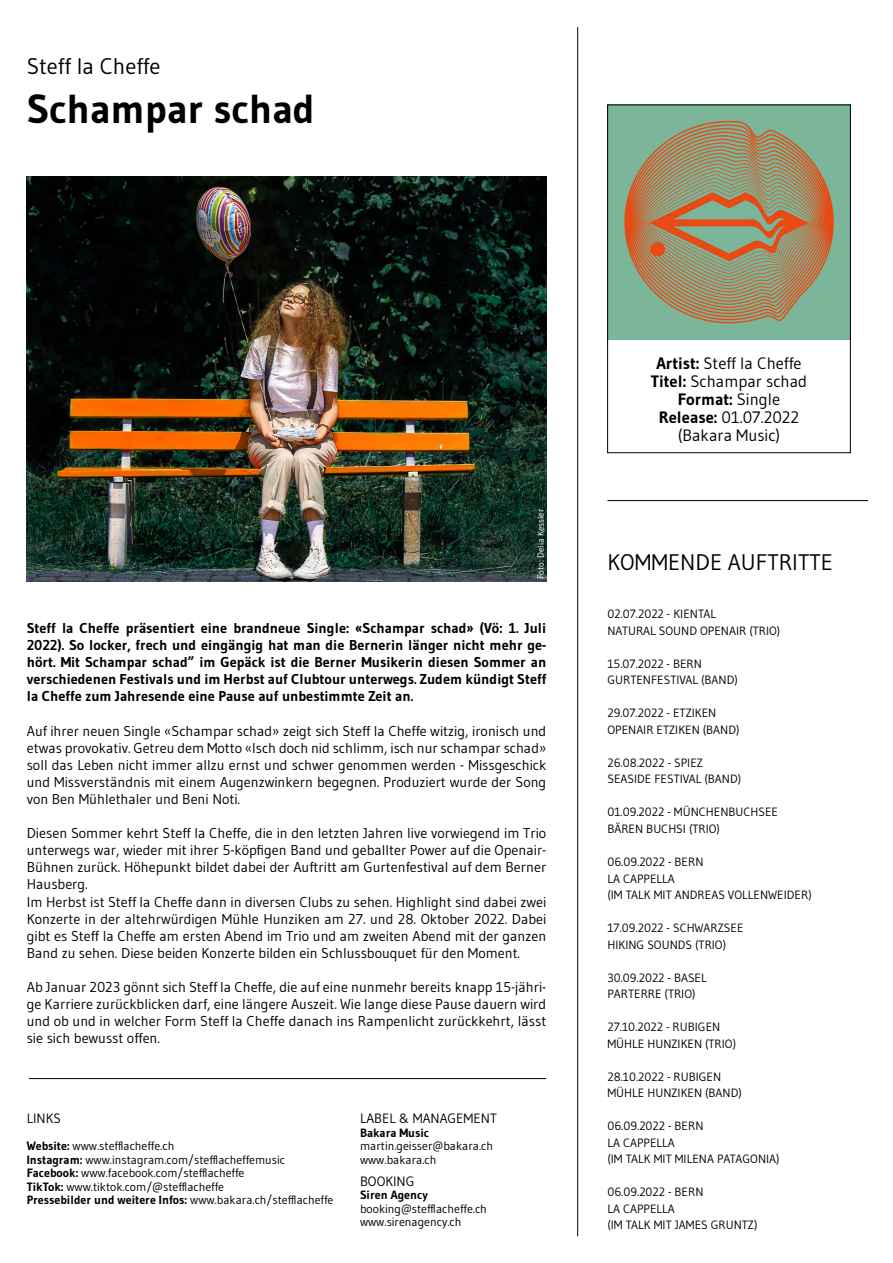
<style>
.page{position:relative;width:893px;height:1263px;background:#fff}
.page>*{position:absolute;margin:0;border:0;box-sizing:border-box;transform-origin:0 0}
.t1{font:700 40.5px "Gudea";color:#000}
.t2{font:22.5px "Gudea";color:#000}
.t3{font:16.5px "Gudea";color:#000}
.t4{font:700 16.5px "Gudea";color:#000}
.t5{font:14.25px/17.1px "Gudea";color:#000;text-align:justify}
.t6{font:700 14.25px/17.1px "Gudea";color:#000;text-align:justify}
.t7{font:13.5px "Gudea";color:#000}
.t8{font:12px "Gudea";color:#000}
.t9{font:700 12px "Gudea";color:#000}
.t10{font:9px "Gudea";color:#fff}
.s1{font-weight:700}
.s2{font-weight:400}
</style>
<div class="page">
<hr style="left:29px;top:1078px;width:517px;height:1px;background:#000">
<hr style="left:577px;top:27px;width:1px;height:1209px;background:#000">
<hr style="left:607px;top:500px;width:261px;height:1px;background:#000">
<img style="left:27px;top:176px;width:519px;height:405px">
<img style="left:609px;top:107px;width:239px;height:232px">
<div style="left:607px;top:105px;width:243px;height:348px;border:1px solid #000"></div>
<p class="t2" style="left:27px;top:53px;width:135px">Steff la Cheffe</p>
<p class="t1" style="left:27px;top:84px;width:289px">Schampar schad</p>
<p class="t10" style="left:535px;top:579px;width:72px;rotate:-90deg">Foto: Delia Kessler</p>
<p class="t6" style="left:27px;top:619px;width:521px">Steff la Cheffe präsentiert eine brandneue Single: «Schampar schad» (Vö: 1. Juli 2022). So locker, frech und eingängig hat man die Bernerin länger nicht mehr ge&shy;hört. Mit Schampar schad” im Gepäck ist die Berner Musikerin diesen Sommer an verschiedenen Festivals und im Herbst auf Clubtour unterwegs. Zudem kündigt Steff la Cheffe zum Jahresende eine Pause auf unbestimmte Zeit an.</p>
<p class="t5" style="left:27px;top:722px;width:521px">Auf ihrer neuen Single «Schampar schad» zeigt sich Steff la Cheffe witzig, ironisch und etwas provokativ. Getreu dem Motto «Isch doch nid schlimm, isch nur schampar schad» soll das Leben nicht immer allzu ernst und schwer genommen werden - Missgeschick und Missverständnis mit einem Augenzwinkern begegnen. Produziert wurde der Song von Ben Mühlethaler und Beni Noti.</p>
<p class="t5" style="left:27px;top:824px;width:521px">Diesen Sommer kehrt Steff la Cheffe, die in den letzten Jahren live vorwiegend im Trio unterwegs war, wieder mit ihrer 5-köpfigen Band und geballter Power auf die Openair-Bühnen zurück. Höhepunkt bildet dabei der Auftritt am Gurtenfestival auf dem Berner Hausberg.</p>
<p class="t5" style="left:27px;top:893px;width:521px">Im Herbst ist Steff la Cheffe dann in diversen Clubs zu sehen. Highlight sind dabei zwei Konzerte in der altehrwürdigen Mühle Hunziken am 27. und 28. Oktober 2022. Dabei gibt es Steff la Cheffe am ersten Abend im Trio und am zweiten Abend mit der ganzen Band zu sehen. Diese beiden Konzerte bilden ein Schlussbouquet für den Moment.</p>
<p class="t5" style="left:27px;top:978px;width:521px">Ab Januar 2023 gönnt sich Steff la Cheffe, die auf eine nunmehr bereits knapp 15-jähri&shy;ge Karriere zurückblicken darf, eine längere Auszeit. Wie lange diese Pause dauern wird und ob und in welcher Form Steff la Cheffe danach ins Rampenlicht zurückkehrt, lässt sie sich bewusst offen.</p>
<p class="t7" style="left:27px;top:1110px;width:36px">LINKS</p>
<p class="t8" style="left:27px;top:1138px;width:149px"><span class="s1">Website:</span> www.stefflacheffe.ch</p>
<p class="t8" style="left:27px;top:1152px;width:260px"><span class="s1">Instagram:</span> www.instagram.com/stefflacheffemusic</p>
<p class="t8" style="left:27px;top:1165px;width:219px"><span class="s1">Facebook:</span> www.facebook.com/stefflacheffe</p>
<p class="t8" style="left:27px;top:1179px;width:199px"><span class="s1">TikTok:</span> www.tiktok.com/@stefflacheffe</p>
<p class="t9" style="left:27px;top:1192px;width:308px">Pressebilder und weitere Infos: <span class="s2">www.bakara.ch/stefflacheffe</span></p>
<p class="t7" style="left:360px;top:1110px;width:138px">LABEL &amp; MANAGEMENT</p>
<p class="t9" style="left:360px;top:1125px;width:71px">Bakara Music</p>
<p class="t8" style="left:360px;top:1138px;width:135px">martin.geisser@bakara.ch</p>
<p class="t8" style="left:360px;top:1152px;width:78px">www.bakara.ch</p>
<p class="t7" style="left:360px;top:1172px;width:56px">BOOKING</p>
<p class="t9" style="left:360px;top:1187px;width:69px">Siren Agency</p>
<p class="t8" style="left:360px;top:1201px;width:128px">booking@stefflacheffe.ch</p>
<p class="t8" style="left:360px;top:1214px;width:103px">www.sirenagency.ch</p>
<p class="t3" style="left:656px;top:353px;width:147px"><span class="s1">Artist:</span> Steff la Cheffe</p>
<p class="t3" style="left:651px;top:371px;width:158px"><span class="s1">Titel:</span> Schampar schad</p>
<p class="t4" style="left:678px;top:389px;width:104px">Format: <span class="s2">Single</span></p>
<p class="t3" style="left:659px;top:407px;width:142px"><span class="s1">Release:</span> 01.07.2022</p>
<p class="t3" style="left:678px;top:425px;width:104px">(Bakara Music)</p>
<p class="t2" style="left:607px;top:548px;width:227px">KOMMENDE AUFTRITTE</p>
<p class="t8" style="left:607px;top:607px;width:110px">02.07.2022 - KIENTAL</p>
<p class="t8" style="left:607px;top:623px;width:174px">NATURAL SOUND OPENAIR (TRIO)</p>
<p class="t8" style="left:607px;top:656px;width:96px">15.07.2022 - BERN</p>
<p class="t8" style="left:607px;top:673px;width:132px">GURTENFESTIVAL (BAND)</p>
<p class="t8" style="left:607px;top:706px;width:110px">29.07.2022 - ETZIKEN</p>
<p class="t8" style="left:607px;top:722px;width:134px">OPENAIR ETZIKEN (BAND)</p>
<p class="t8" style="left:607px;top:755px;width:97px">26.08.2022 - SPIEZ</p>
<p class="t8" style="left:607px;top:772px;width:135px">SEASIDE FESTIVAL (BAND)</p>
<p class="t8" style="left:607px;top:805px;width:172px">01.09.2022 - MÜNCHENBUCHSEE</p>
<p class="t8" style="left:607px;top:821px;width:114px">BÄREN BUCHSI (TRIO)</p>
<p class="t8" style="left:607px;top:854px;width:98px">06.09.2022 - BERN</p>
<p class="t8" style="left:607px;top:871px;width:69px">LA CAPPELLA</p>
<p class="t8" style="left:607px;top:887px;width:206px">(IM TALK MIT ANDREAS VOLLENWEIDER)</p>
<p class="t8" style="left:607px;top:920px;width:138px">17.09.2022 - SCHWARZSEE</p>
<p class="t8" style="left:607px;top:937px;width:120px">HIKING SOUNDS (TRIO)</p>
<p class="t8" style="left:607px;top:970px;width:101px">30.09.2022 - BASEL</p>
<p class="t8" style="left:607px;top:986px;width:90px">PARTERRE (TRIO)</p>
<p class="t8" style="left:607px;top:1019px;width:114px">27.10.2022 - RUBIGEN</p>
<p class="t8" style="left:607px;top:1036px;width:130px">MÜHLE HUNZIKEN (TRIO)</p>
<p class="t8" style="left:607px;top:1069px;width:115px">28.10.2022 - RUBIGEN</p>
<p class="t8" style="left:607px;top:1085px;width:136px">MÜHLE HUNZIKEN (BAND)</p>
<p class="t8" style="left:607px;top:1118px;width:98px">06.09.2022 - BERN</p>
<p class="t8" style="left:607px;top:1135px;width:69px">LA CAPPELLA</p>
<p class="t8" style="left:607px;top:1151px;width:174px">(IM TALK MIT MILENA PATAGONIA)</p>
<p class="t8" style="left:607px;top:1184px;width:98px">06.09.2022 - BERN</p>
<p class="t8" style="left:607px;top:1201px;width:69px">LA CAPPELLA</p>
<p class="t8" style="left:607px;top:1217px;width:152px">(IM TALK MIT JAMES GRUNTZ)</p>
</div>
